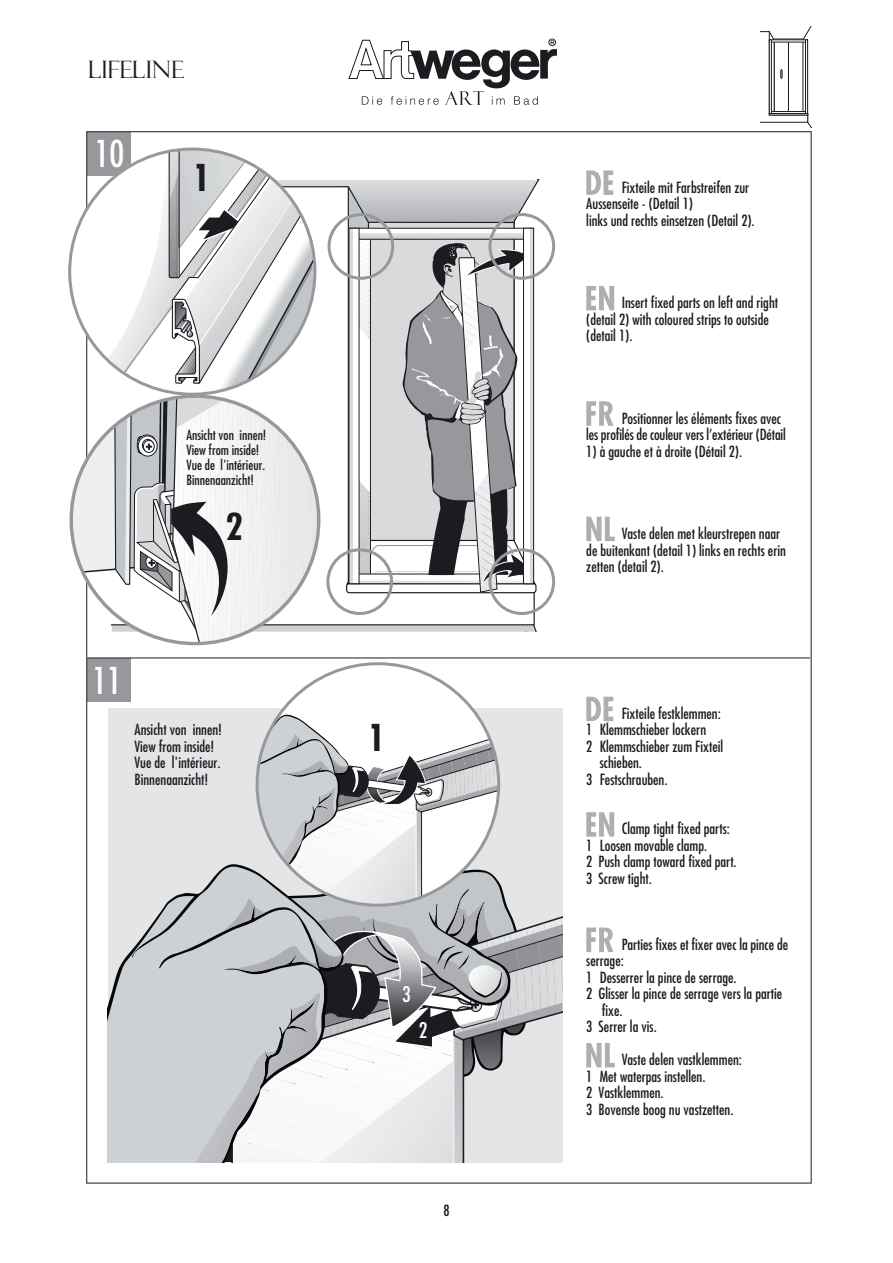
<style>
.page{position:relative;width:893px;height:1263px;background:#fff}
.page>*{position:absolute;margin:0;border:0;box-sizing:border-box;transform-origin:0 0}
.t1{font:condensed 36px "Futura Std";color:#fff}
.t2{font:700 condensed 36px "Futura Std";color:#1b1c20}
.t3{font:24px "Felix Titling";color:#1b1c20}
.t4{font:condensed 21px "Futura Std";color:#fff}
.t5{font:condensed 15px/16.5px "Futura Std";color:#1b1c20}
.t6{font:condensed 13.65px/15px "Futura Std";color:#1b1c20}
</style>
<div class="page">
<div style="left:108px;top:708px;width:454px;height:454px;background:#e3e5e6"></div>
<svg style="left:108px;top:939px;width:33px;height:223px;background:#c9ccce"></svg>
<div style="left:87px;top:132px;width:44px;height:44px;background:#98989c"></div>
<div style="left:87px;top:658px;width:44px;height:44px;background:#98989c"></div>
<hr style="left:87px;top:658px;width:723px;height:1px;background:#1b1c20">
<div style="left:257px;top:664px;width:241px;height:241px;background:#fff;border-radius:50%"></div>
<svg style="left:141px;top:715px;width:421px;height:447px"></svg>
<svg style="left:68px;top:148px;width:488px;height:484px"></svg>
<svg style="left:68px;top:392px;width:255px;height:256px"></svg>
<svg style="left:586px;top:170px;width:27px;height:25px"></svg>
<svg style="left:586px;top:286px;width:28px;height:24px"></svg>
<svg style="left:586px;top:517px;width:28px;height:24px"></svg>
<svg style="left:586px;top:401px;width:27px;height:25px"></svg>
<svg style="left:586px;top:696px;width:27px;height:25px"></svg>
<svg style="left:586px;top:812px;width:28px;height:25px"></svg>
<svg style="left:586px;top:1043px;width:28px;height:24px"></svg>
<svg style="left:586px;top:928px;width:27px;height:24px"></svg>
<svg style="left:348px;top:39px;width:209px;height:66px"></svg>
<svg style="left:760px;top:26px;width:52px;height:101px"></svg>
<h2 class="t3" style="left:88px;top:55px;width:97px">LIFELINE</h2>
<h1 class="t1" style="left:95px;top:137px;width:31px">10</h1>
<h1 class="t2" style="left:193px;top:161px;width:19px">1</h1>
<p class="t6" style="left:186px;top:428px;width:81px">Ansicht von innen!<br>View from inside!<br>Vue de l'intérieur.<br>Binnenaanzicht!</p>
<h1 class="t2" style="left:225px;top:510px;width:19px">2</h1>
<h1 class="t1" style="left:92px;top:664px;width:31px">11</h1>
<p class="t5" style="left:134px;top:723px;width:89px">Ansicht von innen!<br>View from inside!<br>Vue de l'intérieur.<br>Binnenaanzicht!</p>
<h1 class="t2" style="left:368px;top:721px;width:19px">1</h1>
<h3 class="t4" style="left:402px;top:984px;width:10px">3</h3>
<h3 class="t4" style="left:419px;top:1020px;width:10px">2</h3>
<p class="t5" style="left:443px;top:1203px;width:8px">8</p>
<p class="t5" style="left:586px;top:180px;width:170px;text-indent:35px">Fixteile mit Farbstreifen zur<br>Aussenseite - (Detail 1)<br>links und rechts einsetzen (Detail 2).</p>
<p class="t5" style="left:586px;top:296px;width:193px;text-indent:35px">Insert fixed parts on left and right (detail 2) with coloured strips to outside (detail 1).</p>
<p class="t5" style="left:586px;top:411px;width:201px;text-indent:35px">Positionner les éléments fixes avec les profilés de couleur vers l’extérieur (Détail</p>
<p class="t5" style="left:586px;top:444px;width:157px">1) à gauche et à droite (Détail 2).</p>
<p class="t5" style="left:586px;top:527px;width:201px;text-indent:35px">Vaste delen met kleurstrepen naar de buitenkant (detail 1) links en rechts erin zetten (detail 2).</p>
<p class="t5" style="left:621px;top:706px;width:101px">Fixteile festklemmen:</p>
<p class="t5" style="left:586px;top:723px;width:121px">1 Klemmschieber lockern</p>
<p class="t5" style="left:586px;top:739px;width:138px">2 Klemmschieber zum Fixteil</p>
<p class="t5" style="left:599px;top:756px;width:44px">schieben.</p>
<p class="t5" style="left:586px;top:772px;width:83px">3 Festschrauben.</p>
<p class="t5" style="left:586px;top:822px;width:152px;text-indent:35px">Clamp tight fixed parts:<br>1 Loosen movable clamp.<br>2 Push clamp toward fixed part.<br>3 Screw tight.</p>
<p class="t5" style="left:621px;top:937px;width:168px">Parties fixes et fixer avec la pince de</p>
<p class="t5" style="left:586px;top:954px;width:39px">serrage:</p>
<p class="t5" style="left:586px;top:970px;width:152px">1 Desserrer la pince de serrage.</p>
<p class="t5" style="left:586px;top:987px;width:197px">2 Glisser la pince de serrage vers la partie</p>
<p class="t5" style="left:601px;top:1003px;width:22px">fixe.</p>
<p class="t5" style="left:586px;top:1020px;width:72px">3 Serrer la vis.</p>
<p class="t5" style="left:586px;top:1053px;width:157px;text-indent:35px">Vaste delen vastklemmen:<br>1 Met waterpas instellen.<br>2 Vastklemmen.<br>3 Bovenste boog nu vastzetten.</p>
</div>
